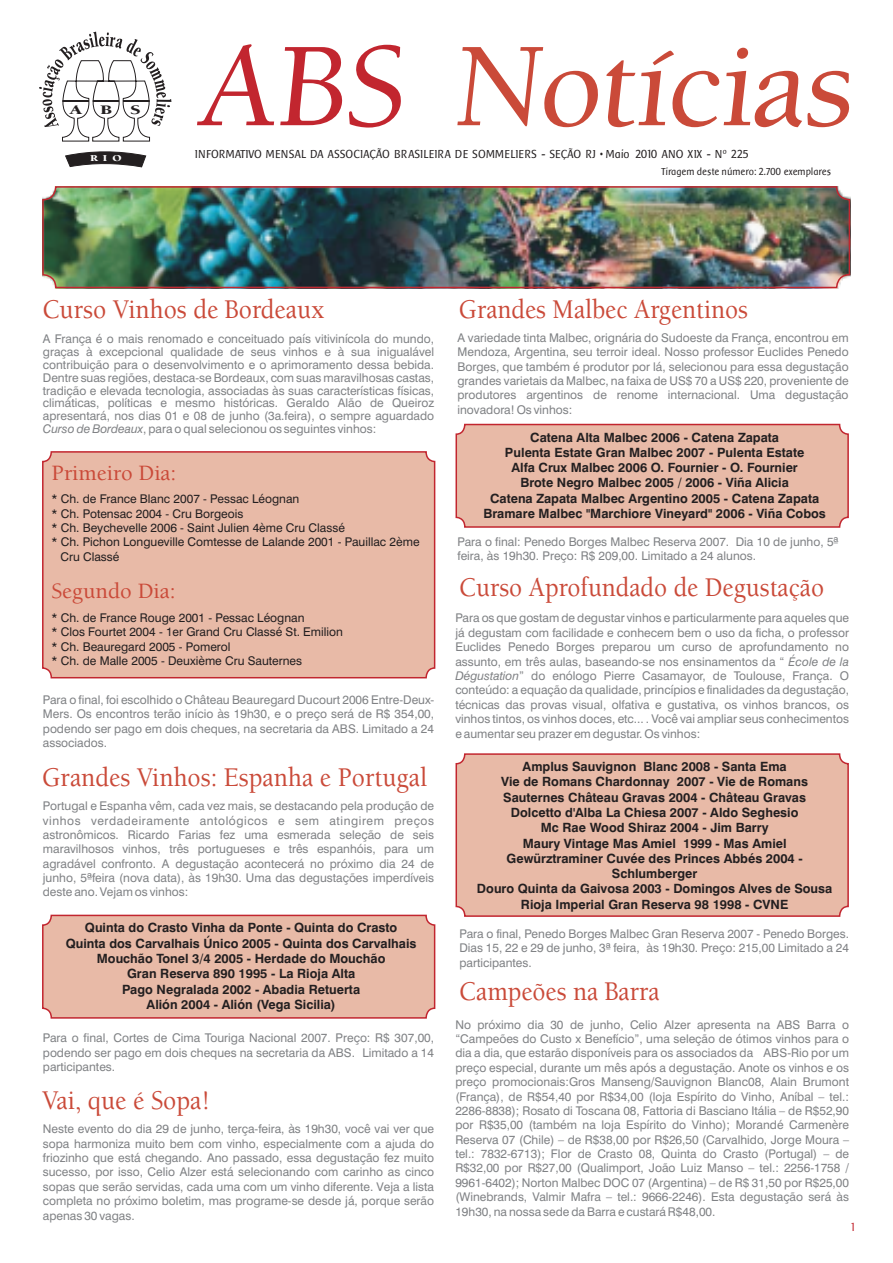
<style>
.page{position:relative;width:893px;height:1263px;background:#fff}
.page>*{position:absolute;margin:0;border:0;box-sizing:border-box;transform-origin:0 0}
.t1{font:500 27.75px "Berkeley LT";color:#ca4a39;scale:.91 1}
.t2{font:500 27.75px "Berkeley LT";color:#ca4a39;scale:.92 1}
.t3{font:500 22.5px "Berkeley LT";color:#ca4a39}
.t4{font:900 13.35px "Berkeley LT";color:#231f20;scale:1.44 1}
.t5{font:700 12.75px/15.3px "Swiss 721 BT";color:#231f20;text-align:center}
.t6{font:12px/14.4px "Swiss 721 BT";color:#808285;text-align:justify}
.t7{font:12px/14.4px "Swiss 721 BT";color:#231f20}
.t8{font:12px "Baar Sophia";letter-spacing:.01em;color:#231f20}
.t9{font:12px "Baar Sophia";color:#c2262f;scale:.95 1}
.t10{font:10.5px "Baar Sophia";letter-spacing:.01em;color:#231f20;scale:.95 1}
.t11{font:900 9.3px "Berkeley LT";color:#fff;scale:1.31 1}
.s1{font-style:italic}
</style>
<div class="page">
<svg style="left:197px;top:44px;width:204px;height:84px"></svg>
<svg style="left:457px;top:47px;width:393px;height:80px"></svg>
<img style="left:45px;top:189px;width:802px;height:96px">
<div style="left:42px;top:186px;width:808px;height:102px;border:2px solid #c2262f;border-radius:13px"></div>
<svg style="left:65px;top:151px;width:82px;height:17px"></svg>
<svg style="left:39px;top:32px;width:132px;height:110px"></svg>
<div style="left:42px;top:915px;width:393px;height:104px;background:#e8baa7;border:2px solid #c2262f;border-radius:9px"></div>
<div style="left:455px;top:424px;width:394px;height:104px;background:#e8baa7;border:2px solid #c2262f;border-radius:9px"></div>
<div style="left:455px;top:753px;width:394px;height:164px;background:#e8baa7;border:2px solid #c2262f;border-radius:9px"></div>
<div style="left:42px;top:451px;width:393px;height:227px;background:#e8baa7;border:2px solid #c2262f;border-radius:9px"></div>
<p class="t4" style="left:70px;top:104px;width:10px">A</p>
<p class="t4" style="left:100px;top:104px;width:10px">B</p>
<p class="t4" style="left:130px;top:104px;width:9px">S</p>
<p class="t11" style="left:90px;top:154px;width:26px">RIO</p>
<p class="t8" style="left:195px;top:147px;width:555px">INFORMATIVO MENSAL DA ASSOCIAÇÃO BRASILEIRA DE SOMMELIERS - SEÇÃO RJ • Maio 2010 ANO XIX - Nº 225</p>
<p class="t10" style="left:661px;top:166px;width:180px">Tiragem deste número: 2.700 exemplares</p>
<h1 class="t2" style="left:42px;top:298px;width:308px">Curso Vinhos de Bordeaux</h1>
<p class="t6" style="left:43px;top:333px;width:393px;line-height:12.9px">A França é o mais renomado e conceituado país vitivinícola do mundo, graças à excepcional qualidade de seus vinhos e à sua inigualável contribuição para o desenvolvimento e o aprimoramento dessa bebida.<br>Dentre suas regiões, destaca-se Bordeaux, com suas maravilhosas castas, tradição e elevada tecnologia, associadas às suas características físicas, climáticas, políticas e mesmo históricas. Geraldo Alão de Queiroz apresentará, nos dias 01 e 08 de junho (3a.feira), o sempre aguardado <span class="s1">Curso de Bordeaux</span>, para o qual selecionou os seguintes vinhos:</p>
<h2 class="t3" style="left:51px;top:464px;width:126px">Primeiro Dia:</h2>
<p class="t7" style="left:51px;top:493px;width:249px">* Ch. de France Blanc 2007 - Pessac Léognan</p>
<p class="t7" style="left:51px;top:507px;width:193px">* Ch. Potensac 2004 - Cru Borgeois</p>
<p class="t7" style="left:51px;top:522px;width:295px">* Ch. Beychevelle 2006 - Saint Julien 4ème Cru Classé</p>
<p class="t7" style="left:51px;top:536px;width:370px">* Ch. Pichon Longueville Comtesse de Lalande 2001 - Pauillac 2ème</p>
<p class="t7" style="left:60px;top:550px;width:60px">Cru Classé</p>
<h2 class="t3" style="left:51px;top:582px;width:126px">Segundo Dia:</h2>
<p class="t7" style="left:51px;top:612px;width:293px">* Ch. de France Rouge 2001 - Pessac Léognan<br>* Clos Fourtet 2004 - 1er Grand Cru Classé St. Emilion * Ch. Beauregard 2005 - Pomerol<br>* Ch. de Malle 2005 - Deuxième Cru Sauternes</p>
<p class="t6" style="left:43px;top:694px;width:393px">Para o final, foi escolhido o Château Beauregard Ducourt 2006 Entre-Deux-Mers. Os encontros terão início às 19h30, e o preço será de R$ 354,00, podendo ser pago em dois cheques, na secretaria da ABS. Limitado a 24 associados.</p>
<h1 class="t2" style="left:42px;top:766px;width:420px">Grandes Vinhos: Espanha e Portugal</h1>
<p class="t6" style="left:43px;top:800px;width:393px">Portugal e Espanha vêm, cada vez mais, se destacando pela produção de vinhos verdadeiramente antológicos e sem atingirem preços astronômicos. Ricardo Farias fez uma esmerada seleção de seis maravilhosos vinhos, três portugueses e três espanhóis, para um agradável confronto. A degustação acontecerá no próximo dia 24 de junho, 5ªfeira (nova data), às 19h30. Uma das degustações imperdíveis deste ano. Vejam os vinhos:</p>
<p class="t5" style="left:66px;top:921px;width:352px">Quinta do Crasto Vinha da Ponte - Quinta do Crasto Quinta dos Carvalhais Único 2005 - Quinta dos Carvalhais Mouchão Tonel 3/4 2005 - Herdade do Mouchão<br>Gran Reserva 890 1995 - La Rioja Alta<br>Pago Negralada 2002 - Abadia Retuerta<br>Alión 2004 - Alión (Vega Sicilia)</p>
<p class="t6" style="left:43px;top:1032px;width:393px">Para o final, Cortes de Cima Touriga Nacional 2007. Preço: R$ 307,00, podendo ser pago em dois cheques na secretaria da ABS. Limitado a 14 participantes.</p>
<h1 class="t2" style="left:42px;top:1089px;width:184px">Vai, que é Sopa!</h1>
<p class="t6" style="left:43px;top:1123px;width:393px">Neste evento do dia 29 de junho, terça-feira, às 19h30, você vai ver que sopa harmoniza muito bem com vinho, especialmente com a ajuda do friozinho que está chegando. Ano passado, essa degustação fez muito sucesso, por isso, Celio Alzer está selecionando com carinho as cinco sopas que serão servidas, cada uma com um vinho diferente. Veja a lista completa no próximo boletim, mas programe-se desde já, porque serão apenas 30 vagas.</p>
<h1 class="t1" style="left:459px;top:298px;width:319px">Grandes Malbec Argentinos</h1>
<p class="t6" style="left:457px;top:332px;width:393px">A variedade tinta Malbec, orignária do Sudoeste da França, encontrou em Mendoza, Argentina, seu terroir ideal. Nosso professor Euclides Penedo Borges, que também é produtor por lá, selecionou para essa degustação grandes varietais da Malbec, na faixa de US$ 70 a US$ 220, proveniente de produtores argentinos de renome internacional. Uma degustação inovadora! Os vinhos:</p>
<p class="t5" style="left:483px;top:431px;width:344px">Catena Alta Malbec 2006 - Catena Zapata<br>Pulenta Estate Gran Malbec 2007 - Pulenta Estate<br>Alfa Crux Malbec 2006 O. Fournier - O. Fournier<br>Brote Negro Malbec 2005 / 2006 - Viña Alicia<br>Catena Zapata Malbec Argentino 2005 - Catena Zapata Bramare Malbec "Marchiore Vineyard" 2006 - Viña Cobos</p>
<p class="t6" style="left:457px;top:536px;width:382px">Para o final: Penedo Borges Malbec Reserva 2007. Dia 10 de junho, 5ª feira, às 19h30. Preço: R$ 209,00. Limitado a 24 alunos.</p>
<h1 class="t1" style="left:459px;top:577px;width:403px">Curso Aprofundado de Degustação</h1>
<p class="t6" style="left:455px;top:612px;width:395px">Para os que gostam de degustar vinhos e particularmente para aqueles que já degustam com facilidade e conhecem bem o uso da ficha, o professor Euclides Penedo Borges preparou um curso de aprofundamento no assunto, em três aulas, baseando-se nos ensinamentos da “ <span class="s1">École de la Dégustation</span>” do enólogo Pierre Casamayor, de Toulouse, França. O conteúdo: a equação da qualidade, princípios e finalidades da degustação, técnicas das provas visual, olfativa e gustativa, os vinhos brancos, os vinhos tintos, os vinhos doces, etc... . Você vai ampliar seus conhecimentos e aumentar seu prazer em degustar. Os vinhos:</p>
<p class="t5" style="left:477px;top:760px;width:357px">Amplus Sauvignon Blanc 2008 - Santa Ema<br>Vie de Romans Chardonnay 2007 - Vie de Romans Sauternes Château Gravas 2004 - Château Gravas Dolcetto d'Alba La Chiesa 2007 - Aldo Seghesio<br>Mc Rae Wood Shiraz 2004 - Jim Barry<br>Maury Vintage Mas Amiel 1999 - Mas Amiel Gewürztraminer Cuvée des Princes Abbés 2004 - Schlumberger<br>Douro Quinta da Gaivosa 2003 - Domingos Alves de Sousa Rioja Imperial Gran Reserva 98 1998 - CVNE</p>
<p class="t6" style="left:459px;top:927px;width:391px">Para o final, Penedo Borges Malbec Gran Reserva 2007 - Penedo Borges.<br>Dias 15, 22 e 29 de junho, 3ª feira, às 19h30. Preço: 215,00 Limitado a 24 participantes.</p>
<h1 class="t1" style="left:459px;top:981px;width:222px">Campeões na Barra</h1>
<p class="t6" style="left:455px;top:1018px;width:395px">No próximo dia 30 de junho, Celio Alzer apresenta na ABS Barra o “Campeões do Custo x Benefício”, uma seleção de ótimos vinhos para o dia a dia, que estarão disponíveis para os associados da ABS-Rio por um preço especial, durante um mês após a degustação. Anote os vinhos e os preço promocionais:Gros Manseng/Sauvignon Blanc08, Alain Brumont (França), de R$54,40 por R$34,00 (loja Espírito do Vinho, Aníbal – tel.:<br>2286-8838); Rosato di Toscana 08, Fattoria di Basciano Itália – de R$52,90 por R$35,00 (também na loja Espírito do Vinho); Morandé Carmenère Reserva 07 (Chile) – de R$38,00 por R$26,50 (Carvalhido, Jorge Moura – tel.: 7832-6713); Flor de Crasto 08, Quinta do Crasto (Portugal) – de R$32,00 por R$27,00 (Qualimport, João Luiz Manso – tel.: 2256-1758 / 9961-6402); Norton Malbec DOC 07 (Argentina) – de R$ 31,50 por R$25,00 (Winebrands, Valmir Mafra – tel.: 9666-2246). Esta degustação será às 19h30, na nossa sede da Barra e custará R$48,00.</p>
<p class="t9" style="left:851px;top:1221px;width:6px">1</p>
</div>
